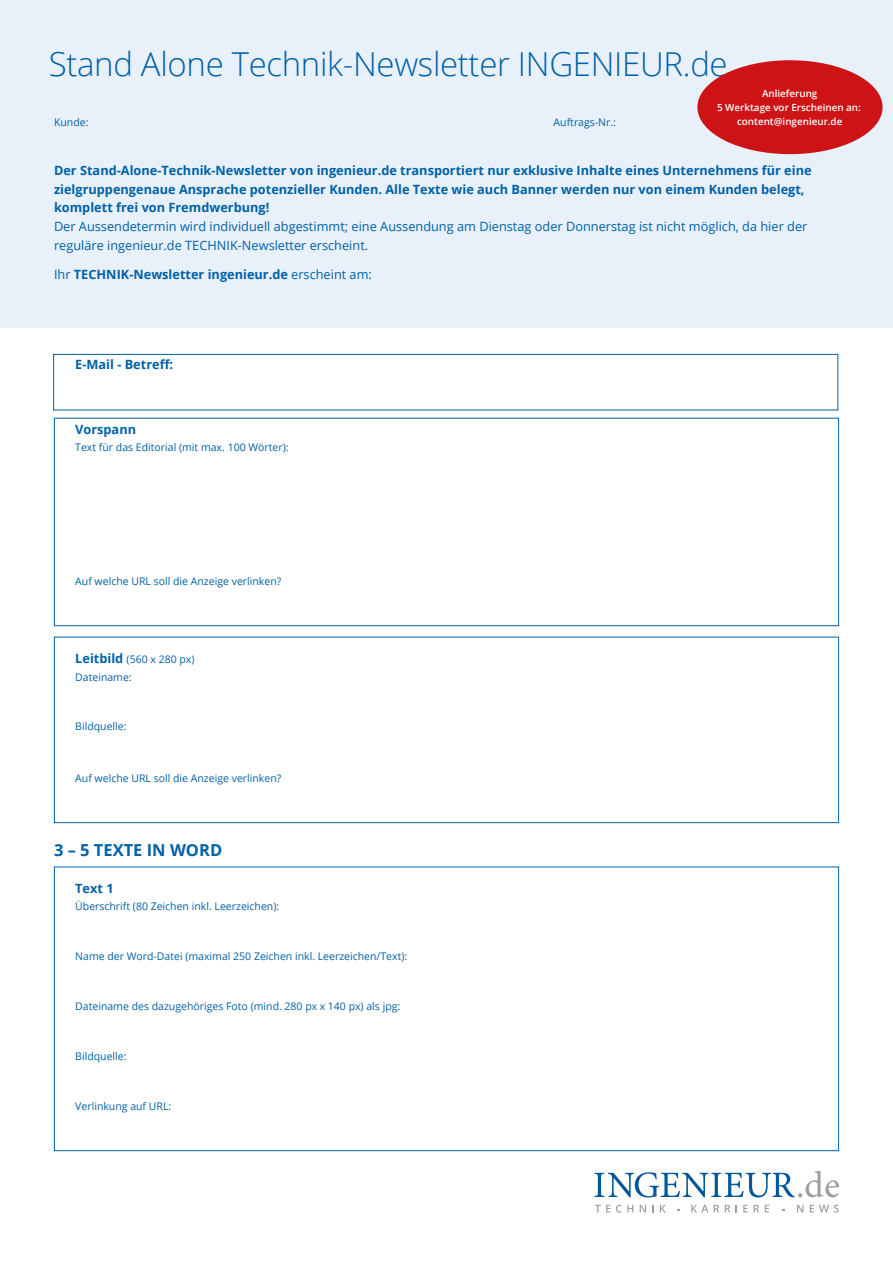
<style>
.page{position:relative;width:893px;height:1263px;background:#fff}
.page>*{position:absolute;margin:0;border:0;box-sizing:border-box;transform-origin:0 0}
.t1{font:300 33px "Open Sans";letter-spacing:-.01em;color:#0061a7}
.t2{font:700 16.5px "Open Sans";color:#0061a7}
.t3{font:700 12.75px/18.8px "Open Sans";color:#0061a7}
.t4{font:12.75px/18.8px "Open Sans";color:#0061a7}
.t5{font:10.5px "Open Sans";color:#0061a7}
.t6{font:600 9.9px/14.2px "Open Sans";color:#fff;text-align:center}
.s1{font-weight:400}
.s2{font-weight:700;font-size:12.75px}
</style>
<div class="page">
<div style="left:0;top:0;width:893px;height:327px;background:#e8f0f9"></div>
<svg style="left:594px;top:1170px;width:245px;height:27px"></svg>
<svg style="left:691px;top:1205px;width:17px;height:7px"></svg>
<svg style="left:714px;top:1205px;width:5px;height:7px"></svg>
<svg style="left:725px;top:1205px;width:5px;height:7px"></svg>
<svg style="left:743px;top:1205px;width:5px;height:7px"></svg>
<svg style="left:754px;top:1205px;width:5px;height:7px"></svg>
<svg style="left:765px;top:1205px;width:4px;height:7px"></svg>
<svg style="left:595px;top:1205px;width:15px;height:7px"></svg>
<svg style="left:616px;top:1205px;width:17px;height:7px"></svg>
<svg style="left:640px;top:1205px;width:6px;height:7px"></svg>
<svg style="left:652px;top:1205px;width:2px;height:7px"></svg>
<svg style="left:660px;top:1205px;width:6px;height:7px"></svg>
<svg style="left:797px;top:1205px;width:6px;height:7px"></svg>
<svg style="left:810px;top:1205px;width:29px;height:7px"></svg>
<div style="left:54px;top:418px;width:785px;height:208px;border:1px solid #0061a7"></div>
<div style="left:54px;top:637px;width:785px;height:186px;border:1px solid #0061a7"></div>
<div style="left:697px;top:60px;width:185px;height:94px;background:#cd1316;border-radius:50%"></div>
<div style="left:53px;top:354px;width:785px;height:56px;border:1px solid #0061a7"></div>
<h1 class="t1" style="left:49px;top:41px;width:681px">Stand Alone Technik-Newsletter INGENIEUR.de</h1>
<p class="t5" style="left:54px;top:115px;width:36px">Kunde:</p>
<p class="t5" style="left:554px;top:115px;width:64px">Auftrags-Nr.:</p>
<p class="t6" style="left:717px;top:86px;width:145px">Anlieferung<br>5 Werktage vor Erscheinen an: content@ingenieur.de</p>
<p class="t3" style="left:54px;top:160px;width:759px">Der Stand-Alone-Technik-Newsletter von ingenieur.de transportiert nur exklusive Inhalte eines Unternehmens für eine zielgruppengenaue Ansprache potenzieller Kunden. Alle Texte wie auch Banner werden nur von einem Kunden belegt, komplett frei von Fremdwerbung!</p>
<p class="t4" style="left:54px;top:217px;width:755px">Der Aussendetermin wird individuell abgestimmt; eine Aussendung am Dienstag oder Donnerstag ist nicht möglich, da hier der reguläre ingenieur.de TECHNIK-Newsletter erscheint.</p>
<p class="t3" style="left:54px;top:265px;width:319px"><span class="s1">Ihr</span> TECHNIK-Newsletter ingenieur.de <span class="s1">erscheint am:</span></p>
<p class="t3" style="left:75px;top:355px;width:99px">E-Mail - Betreff:</p>
<p class="t3" style="left:75px;top:419px;width:62px">Vorspann</p>
<p class="t5" style="left:75px;top:440px;width:215px">Text für das Editorial (mit max. 100 Wörter):</p>
<p class="t5" style="left:75px;top:574px;width:208px">Auf welche URL soll die Anzeige verlinken?</p>
<p class="t5" style="left:75px;top:652px;width:121px"><span class="s2">Leitbild</span> (560 x 280 px)</p>
<p class="t5" style="left:75px;top:669px;width:58px">Dateiname:</p>
<p class="t5" style="left:75px;top:719px;width:53px">Bildquelle:</p>
<p class="t5" style="left:75px;top:770px;width:208px">Auf welche URL soll die Anzeige verlinken?</p>
<h2 class="t2" style="left:54px;top:838px;width:170px">3 – 5 TEXTE IN WORD</h2>
<p class="t3" style="left:75px;top:879px;width:40px">Text 1</p>
<p class="t5" style="left:75px;top:899px;width:206px">Überschrift (80 Zeichen inkl. Leerzeichen):</p>
<p class="t5" style="left:75px;top:949px;width:333px">Name der Word-Datei (maximal 250 Zeichen inkl. Leerzeichen/Text):</p>
<p class="t5" style="left:75px;top:999px;width:327px">Dateiname des dazugehöriges Foto (mind. 280 px x 140 px) als jpg:</p>
<p class="t5" style="left:75px;top:1049px;width:53px">Bildquelle:</p>
<p class="t5" style="left:75px;top:1098px;width:98px">Verlinkung auf URL:</p>
</div>
